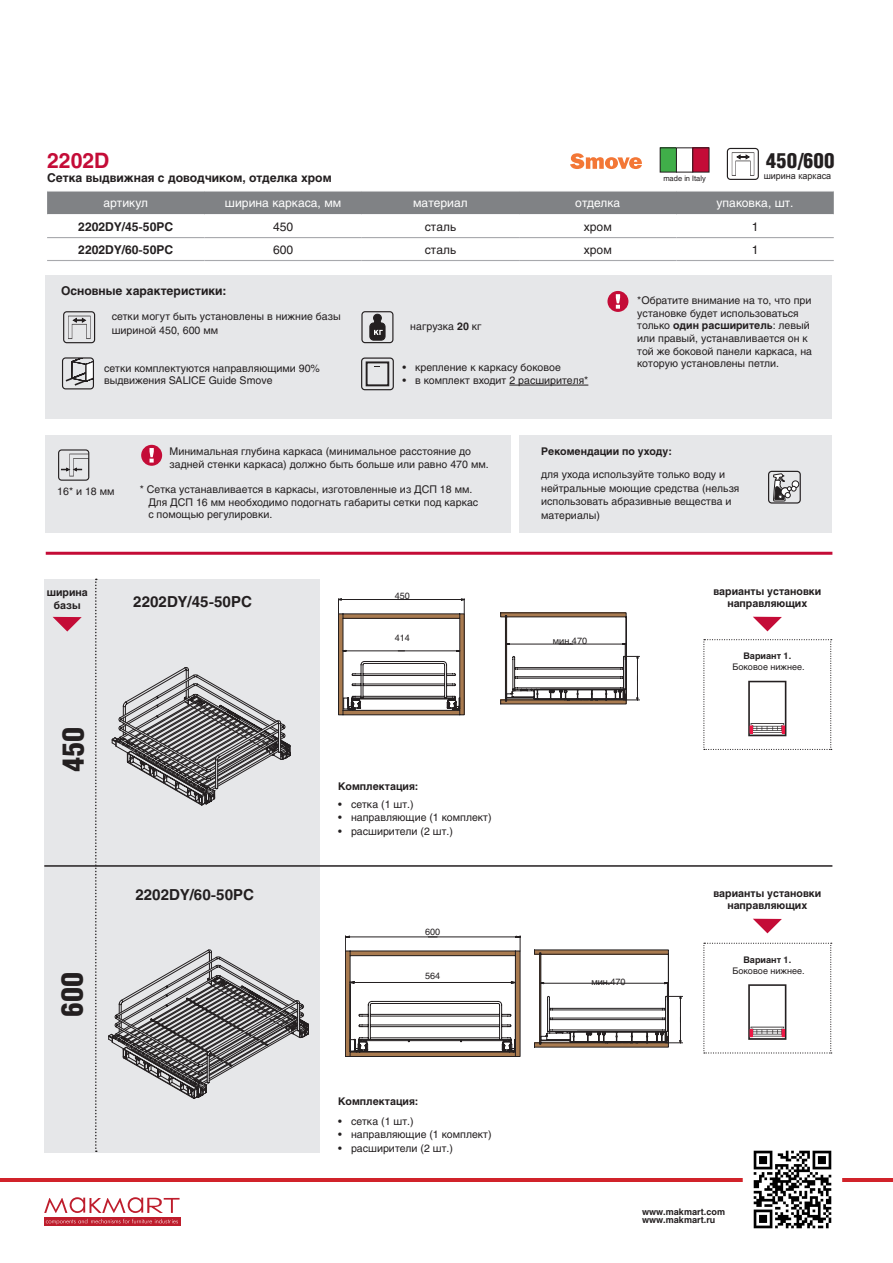
<style>
.page{position:relative;width:893px;height:1263px;background:#fff}
.page>*{position:absolute;margin:0;border:0;box-sizing:border-box;transform-origin:0 0}
.t1{font:900 30px "Helios Cond";color:#231f20}
.t2{font:900 21px "Helios Cond";color:#231f20}
.articul{font:700 21px "Helios";color:#c40c37}
.t3{font:700 15px "Helios";color:#231f20}
.артикулы{font:700 12px "Helios";color:#231f20}
.t4{font:12px "Helios";color:#fff}
.t5{font:12px "Helios";color:#231f20}
.схемы{font:10.5px/12.6px "Helios";color:#231f20}
.t6{font:700 10.5px/12.6px "Helios";color:#231f20;text-align:center}
.схемы-2{font:9px "Helios";color:#231f20}
.t7{font:700 9px/8.6px "Helios";color:#231f20}
.t8{font:9px "Arial";color:#231f20}
.t9{font:7.5px "Helios";color:#231f20}
.s1{font-weight:700}
</style>
<div class="page">
<hr style="left:0;top:1178px;width:893px;height:3px;background:#d1232a">
<img style="left:746px;top:1150px;width:93px;height:79px">
<div style="left:44px;top:1217px;width:136px;height:9px;background:#be1d2c"></div>
<svg style="left:46px;top:1219px;width:132px;height:5px"></svg>
<svg style="left:44px;top:1197px;width:136px;height:16px"></svg>
<hr style="left:46px;top:552px;width:786px;height:3px;background:#c40c37">
<div style="left:727px;top:148px;width:32px;height:32px;border:1px solid #231f20;border-radius:3px"></div>
<svg style="left:732px;top:152px;width:22px;height:24px"></svg>
<div style="left:660px;top:148px;width:16px;height:24px;background:#40ae49"></div>
<div style="left:660px;top:148px;width:17px;height:24px;border:1px solid #231f20"></div>
<div style="left:676px;top:148px;width:17px;height:24px;border:1px solid #231f20"></div>
<div style="left:693px;top:148px;width:16px;height:24px;background:#c40c37"></div>
<div style="left:45px;top:435px;width:465px;height:98px;background:#e6e7e9"></div>
<div style="left:520px;top:435px;width:312px;height:98px;background:#e6e7e9"></div>
<div style="left:46px;top:276px;width:786px;height:143px;background:#e6e7e9"></div>
<div style="left:63px;top:311px;width:32px;height:32px;border:1px solid #231f20;border-radius:3px"></div>
<svg style="left:68px;top:316px;width:23px;height:23px"></svg>
<div style="left:361px;top:357px;width:33px;height:33px;border:1px solid #231f20;border-radius:3px"></div>
<svg style="left:366px;top:361px;width:23px;height:25px"></svg>
<hr style="left:509px;top:385px;width:79px;height:1px;background:#231f20">
<div style="left:361px;top:311px;width:32px;height:32px;border:1px solid #231f20;border-radius:3px"></div>
<svg style="left:369px;top:314px;width:16px;height:27px"></svg>
<svg style="left:65px;top:359px;width:27px;height:27px"></svg>
<div style="left:62px;top:357px;width:32px;height:32px;border:1px solid #231f20;border-radius:3px"></div>
<div style="left:58px;top:449px;width:31px;height:32px;border:1px solid #231f20;border-radius:3px"></div>
<svg style="left:61px;top:454px;width:28px;height:22px"></svg>
<div style="left:768px;top:471px;width:33px;height:33px;border:1px solid #231f20;border-radius:3px"></div>
<div style="left:792px;top:481px;width:7px;height:7px;background:#fff;border-radius:50%"></div>
<div style="left:792px;top:481px;width:7px;height:7px;border:1px solid #231f20;border-radius:50%"></div>
<svg style="left:773px;top:472px;width:23px;height:29px"></svg>
<div style="left:44px;top:579px;width:276px;height:574px;background:#e6e7e9"></div>
<hr style="left:44px;top:865px;width:788px;height:2px;background:#231f20">
<svg style="left:95px;top:579px;width:2px;height:573px"></svg>
<svg style="left:703px;top:639px;width:129px;height:111px"></svg>
<svg style="left:753px;top:617px;width:29px;height:14px"></svg>
<svg style="left:53px;top:617px;width:29px;height:14px"></svg>
<svg style="left:753px;top:919px;width:29px;height:14px"></svg>
<svg style="left:112px;top:667px;width:179px;height:138px"></svg>
<svg style="left:108px;top:950px;width:201px;height:149px"></svg>
<svg style="left:338px;top:599px;width:127px;height:116px"></svg>
<svg style="left:500px;top:613px;width:140px;height:91px"></svg>
<hr style="left:637px;top:657px;width:1px;height:42px;background:#231f20">
<svg style="left:345px;top:936px;width:175px;height:121px"></svg>
<svg style="left:534px;top:950px;width:149px;height:97px"></svg>
<hr style="left:680px;top:997px;width:1px;height:45px;background:#231f20">
<svg style="left:703px;top:943px;width:129px;height:110px"></svg>
<div style="left:47px;top:191px;width:787px;height:23px;background:#808285"></div>
<hr style="left:47px;top:237px;width:157px;height:1px;background:#a8a9ad">
<hr style="left:204px;top:237px;width:158px;height:1px;background:#a8a9ad">
<hr style="left:362px;top:237px;width:157px;height:1px;background:#a8a9ad">
<hr style="left:519px;top:237px;width:157px;height:1px;background:#a8a9ad">
<hr style="left:676px;top:237px;width:158px;height:1px;background:#a8a9ad">
<hr style="left:47px;top:260px;width:157px;height:1px;background:#a8a9ad">
<hr style="left:204px;top:260px;width:158px;height:1px;background:#a8a9ad">
<hr style="left:362px;top:260px;width:157px;height:1px;background:#a8a9ad">
<hr style="left:519px;top:260px;width:157px;height:1px;background:#a8a9ad">
<hr style="left:676px;top:260px;width:158px;height:1px;background:#a8a9ad">
<svg style="left:570px;top:153px;width:72px;height:16px"></svg>
<div style="left:608px;top:292px;width:20px;height:19px;background:#c40c37;border-radius:50%"></div>
<div style="left:607px;top:291px;width:21px;height:21px;border:2px solid #c40c37;border-radius:50%"></div>
<svg style="left:616px;top:294px;width:4px;height:15px"></svg>
<div style="left:142px;top:446px;width:19px;height:19px;background:#c40c37;border-radius:50%"></div>
<div style="left:141px;top:445px;width:21px;height:21px;border:2px solid #c40c37;border-radius:50%"></div>
<svg style="left:150px;top:448px;width:4px;height:15px"></svg>
<p class="articul" style="left:47px;top:148px;width:64px">2202D</p>
<p class="t2" style="left:766px;top:148px;width:70px">450/600</p>
<p class="артикулы" style="left:47px;top:171px;width:286px">Сетка выдвижная с доводчиком, отделка хром</p>
<p class="t9" style="left:663px;top:174px;width:44px">made in Italy</p>
<p class="t8" style="left:764px;top:170px;width:69px">ширина каркаса</p>
<p class="t4" style="left:103px;top:196px;width:46px">артикул</p>
<p class="t4" style="left:225px;top:196px;width:118px">ширина каркаса, мм</p>
<p class="t4" style="left:413px;top:196px;width:56px">материал</p>
<p class="t4" style="left:575px;top:196px;width:47px">отделка</p>
<p class="t4" style="left:717px;top:196px;width:79px">упаковка, шт.</p>
<p class="артикулы" style="left:78px;top:220px;width:96px">2202DY/45-50PC</p>
<p class="t5" style="left:273px;top:219px;width:22px">450</p>
<p class="t5" style="left:425px;top:219px;width:33px">сталь</p>
<p class="t5" style="left:584px;top:219px;width:29px">хром</p>
<p class="t5" style="left:752px;top:219px;width:8px">1</p>
<p class="артикулы" style="left:78px;top:242px;width:96px">2202DY/60-50PC</p>
<p class="t5" style="left:273px;top:242px;width:22px">600</p>
<p class="t5" style="left:425px;top:242px;width:33px">сталь</p>
<p class="t5" style="left:584px;top:242px;width:29px">хром</p>
<p class="t5" style="left:752px;top:242px;width:8px">1</p>
<p class="артикулы" style="left:61px;top:284px;width:167px">Основные характеристики:</p>
<p class="схемы" style="left:112px;top:310px;width:230px;line-height:13.5px">сетки могут быть установлены в нижние базы шириной 450, 600 мм</p>
<p class="схемы" style="left:104px;top:362px;width:217px">сетки комплектуются направляющими 90% выдвижения SALICE Guide Smove</p>
<p class="схемы" style="left:410px;top:320px;width:73px">нагрузка <span class="s1">20</span> кг</p>
<p class="схемы" style="left:402px;top:361px;width:160px">• крепление к каркасу боковое</p>
<p class="схемы" style="left:402px;top:374px;width:188px">• в комплект входит 2 расширителя*</p>
<p class="схемы" style="left:637px;top:294px;width:176px">*Обратите внимание на то, что при установке будет использоваться только <span class="s1">один расширитель</span>: левый или правый, устанавливается он к той же боковой панели каркаса, на которую установлены петли.</p>
<p class="схемы" style="left:57px;top:485px;width:59px">16* и 18 мм</p>
<p class="схемы" style="left:170px;top:445px;width:321px">Минимальная глубина каркаса (минимальное расстояние до задней стенки каркаса) должно быть больше или равно 470 мм.</p>
<p class="схемы" style="left:140px;top:483px;width:334px">* Сетка устанавливается в каркасы, изготовленные из ДСП 18 мм.</p>
<p class="схемы" style="left:148px;top:496px;width:331px">Для ДСП 16 мм необходимо подогнать габариты сетки под каркас с помощью регулировки.</p>
<p class="t6" style="left:541px;top:445px;width:132px">Рекомендации по уходу:</p>
<p class="схемы" style="left:541px;top:468px;width:200px;line-height:13.5px">для ухода используйте только воду и нейтральные моющие средства (нельзя использовать абразивные вещества и материалы)</p>
<p class="t6" style="left:47px;top:586px;width:43px">ширина базы</p>
<p class="t3" style="left:133px;top:593px;width:120px">2202DY/45-50PC</p>
<p class="t1" style="left:56px;top:772px;width:47px;rotate:-90deg">450</p>
<p class="t1" style="left:55px;top:1017px;width:47px;rotate:-90deg">600</p>
<p class="t3" style="left:135px;top:886px;width:120px">2202DY/60-50PC</p>
<p class="схемы-2" style="left:395px;top:590px;width:17px">450</p>
<p class="схемы-2" style="left:395px;top:633px;width:17px">414</p>
<p class="схемы-2" style="left:553px;top:635px;width:36px">мин.470</p>
<p class="t6" style="left:338px;top:779px;width:82px">Комплектация:</p>
<p class="схемы" style="left:338px;top:797px;width:77px">• сетка (1 шт.)</p>
<p class="схемы" style="left:338px;top:811px;width:155px">• направляющие (1 комплект)</p>
<p class="схемы" style="left:338px;top:824px;width:116px">• расширители (2 шт.)</p>
<p class="схемы-2" style="left:425px;top:926px;width:17px">600</p>
<p class="схемы-2" style="left:425px;top:971px;width:17px">564</p>
<p class="схемы-2" style="left:591px;top:976px;width:36px">мин.470</p>
<p class="t6" style="left:713px;top:585px;width:109px">варианты установки направляющих</p>
<p class="t7" style="left:743px;top:652px;width:49px">Вариант 1.</p>
<p class="схемы-2" style="left:732px;top:662px;width:74px">Боковое нижнее.</p>
<p class="t6" style="left:713px;top:887px;width:109px">варианты установки направляющих</p>
<p class="t7" style="left:743px;top:955px;width:49px">Вариант 1.</p>
<p class="схемы-2" style="left:732px;top:965px;width:74px">Боковое нижнее.</p>
<p class="t6" style="left:338px;top:1095px;width:82px">Комплектация:</p>
<p class="схемы" style="left:338px;top:1115px;width:77px">• сетка (1 шт.)</p>
<p class="схемы" style="left:338px;top:1128px;width:155px">• направляющие (1 комплект)</p>
<p class="схемы" style="left:338px;top:1142px;width:116px">• расширители (2 шт.)</p>
<p class="t7" style="left:642px;top:1207px;width:84px">www.makmart.com www.makmart.ru</p>
</div>
